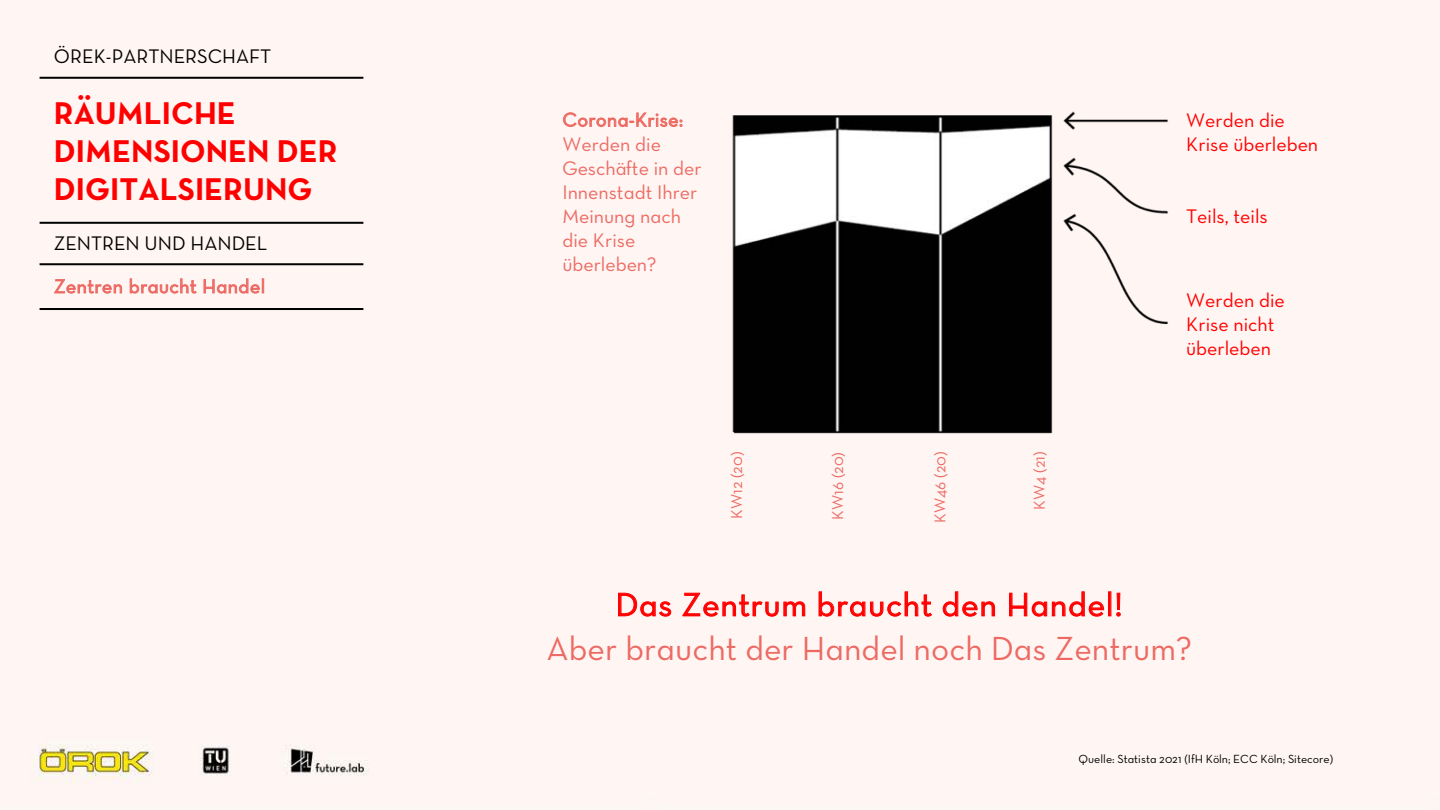
<style>
.page{position:relative;width:1440px;height:810px;background:#fff5f3}
.page>*{position:absolute;margin:0;border:0;box-sizing:border-box;transform-origin:0 0}
.t1{font:34px "Neutraface Text Book Alt";color:#ed6a63}
.t2{font:33.4px "Neutraface Text Book Alt";letter-spacing:.02em;color:#f00}
.t3{font:32px/38px "Neutraface Text Bold Alt";color:#f00}
.t4{font:20px/24px "Neutraface Text Book Alt";letter-spacing:-.005em;color:#ed6a63}
.t5{font:20px/24px "Neutraface Text Book Alt";color:#f00}
.t6{font:20px "Neutraface Text Book Alt";letter-spacing:-.005em;color:#000}
.t7{font:19.6px "Neutraface Text Book Alt";letter-spacing:.02em;color:#ed6a63}
.t8{font:16px "Neutraface Text Book Alt";color:#ed6a63}
.t9{font:12px "Neutraface Text Book Alt";color:#000}
</style>
<div class="page">
<hr style="left:40px;top:77px;width:323px;height:2px;background:#000">
<hr style="left:40px;top:222px;width:323px;height:2px;background:#000">
<hr style="left:40px;top:308px;width:323px;height:2px;background:#000">
<hr style="left:40px;top:263px;width:323px;height:2px;background:#000">
<svg style="left:54px;top:279px;width:68px;height:15px"></svg>
<svg style="left:130px;top:278px;width:67px;height:16px"></svg>
<svg style="left:203px;top:278px;width:61px;height:16px"></svg>
<img style="left:627px;top:0;width:813px;height:600px">
<svg style="left:618px;top:592px;width:54px;height:25px"></svg>
<svg style="left:682px;top:592px;width:124px;height:25px"></svg>
<svg style="left:818px;top:591px;width:115px;height:26px"></svg>
<svg style="left:942px;top:591px;width:53px;height:26px"></svg>
<svg style="left:1009px;top:591px;width:95px;height:26px"></svg>
<div style="left:1108px;top:591px;width:3px;height:25px;border:1px solid #f00"></div>
<div style="left:1117px;top:593px;width:3px;height:17px;border:1px solid #f00"></div>
<svg style="left:1116px;top:612px;width:5px;height:5px"></svg>
<svg style="left:563px;top:112px;width:119px;height:15px"></svg>
<p class="t6" style="left:54px;top:44px;width:219px">ÖREK-PARTNERSCHAFT</p>
<h3 class="t3" style="left:54px;top:94px;width:285px">RÄUMLICHE<br>DIMENSIONEN DER<br>DIGITALSIERUNG</h3>
<p class="t6" style="left:54px;top:231px;width:215px">ZENTREN UND HANDEL</p>
<p class="t7" style="left:54px;top:274px;width:213px">Zentren braucht Handel</p>
<p class="t7" style="left:562px;top:107px;width:122px">Corona-Krise:</p>
<p class="t4" style="left:562px;top:132px;width:141px">Werden die<br>Geschäfte in der<br>Innenstadt Ihrer<br>Meinung nach die Krise überleben?</p>
<p class="t8" style="left:727px;top:519px;width:69px;rotate:-90deg">KW12 (20)</p>
<p class="t8" style="left:828px;top:520px;width:69px;rotate:-90deg">KW16 (20)</p>
<p class="t8" style="left:930px;top:523px;width:73px;rotate:-90deg">KW46 (20)</p>
<p class="t8" style="left:1029px;top:510px;width:60px;rotate:-90deg">KW4 (21)</p>
<p class="t5" style="left:1186px;top:108px;width:134px">Werden die<br>Krise überleben</p>
<p class="t5" style="left:1186px;top:204px;width:83px">Teils, teils</p>
<p class="t5" style="left:1186px;top:288px;width:100px">Werden die<br>Krise nicht überleben</p>
<h2 class="t2" style="left:615px;top:584px;width:509px">Das Zentrum braucht den Handel!</h2>
<h1 class="t1" style="left:547px;top:628px;width:647px">Aber braucht der Handel noch Das Zentrum?</h1>
<p class="t9" style="left:1079px;top:752px;width:256px">Quelle: Statista 2021 (IfH Köln; ECC Köln; Sitecore)</p>
</div>
